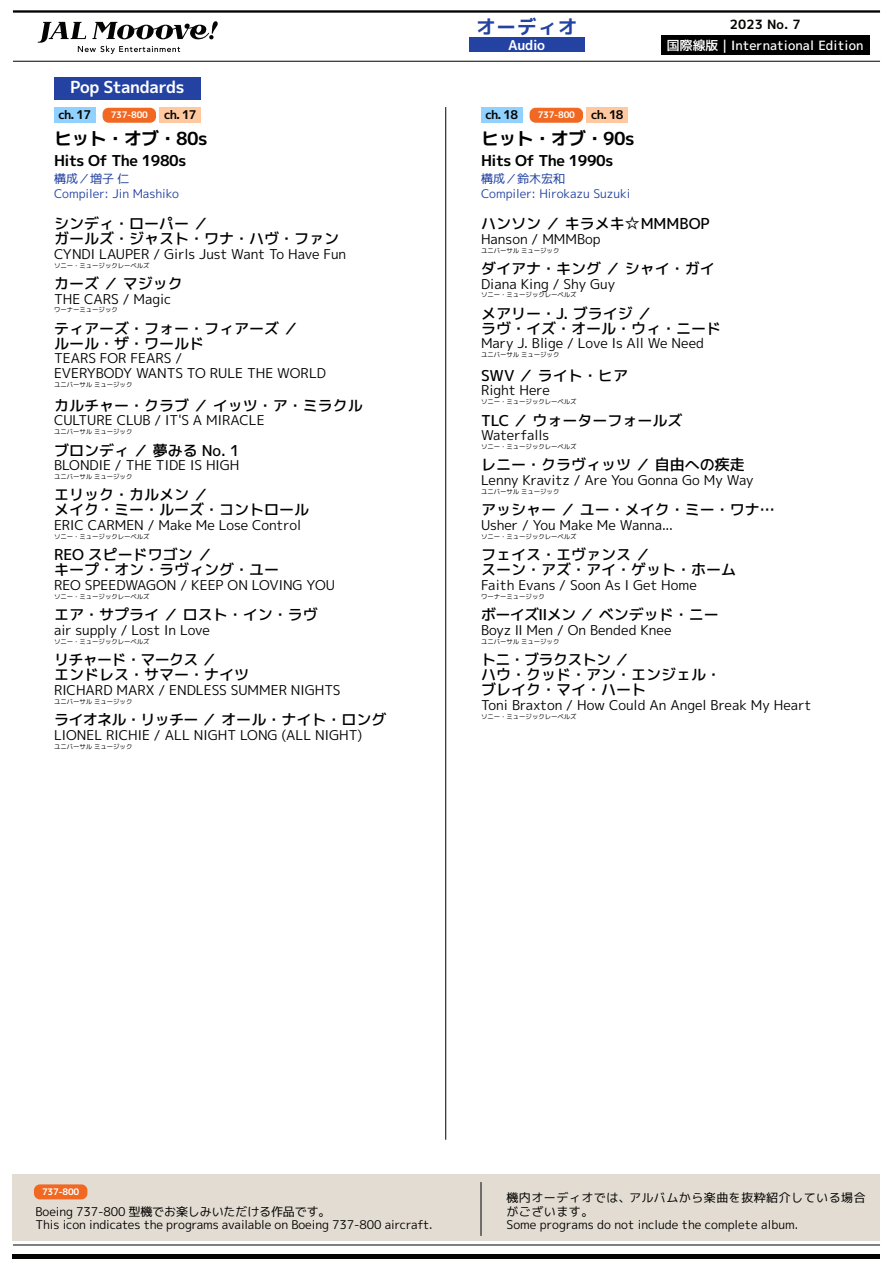
<style>
.page{position:relative;width:893px;height:1263px;background:#fff}
.page>*{position:absolute;margin:0;border:0;box-sizing:border-box;transform-origin:0 0}
.t1{font:19.5px "mplus 1 p bold";letter-spacing:.05em;color:#2342a1}
.t2{font:18px "mplus 1 p bold";letter-spacing:-.03em;color:#000}
.t3{font:16.5px "mplus 1 p bold";letter-spacing:-.02em;color:#fff}
.t4{font:15px/15px "mplus 1 p medium";color:#000}
.t5{font:15px "mplus 1 p medium";letter-spacing:-.04em;color:#000}
.t6{font:15px "mplus 1 p bold";letter-spacing:-.03em;color:#000}
.t7{font:13.5px/15px "mplus 1 p regular";color:#000}
.t8{font:13.5px "mplus 1 p bold";letter-spacing:-.02em;color:#fff}
.t9{font:12.75px "mplus 1 p medium";letter-spacing:.01em;color:#fff}
.t10{font:12.75px "mplus 1 p bold";letter-spacing:.01em;color:#040503}
.t11{font:12px/13.5px "mplus 1 p regular";letter-spacing:-.01em;color:#000}
.t12{font:12px/14.4px "mplus 1 p regular";color:#2342a1}
.t13{font:12px "mplus 1 p bold";letter-spacing:-.07em;color:#040503}
.t14{font:9px "mplus 1 p bold";letter-spacing:-.03em;color:#fff}
.t15{font:6.45px "mplus 1 p regular";color:#000}
</style>
<div class="page">
<svg style="left:38px;top:21px;width:180px;height:33px"></svg>
<hr style="left:13px;top:61px;width:867px;height:1px;background:#000">
<hr style="left:13px;top:10px;width:867px;height:3px;background:#000">
<hr style="left:13px;top:1254px;width:867px;height:4px;background:#040503">
<hr style="left:13px;top:1245px;width:867px;height:1px;background:#000">
<div style="left:469px;top:38px;width:115px;height:14px;background:#2342a1"></div>
<div style="left:661px;top:36px;width:208px;height:19px;background:#000"></div>
<hr style="left:445px;top:107px;width:1px;height:1033px;background:#000">
<div style="left:13px;top:1175px;width:867px;height:66px;background:#e3dcd2"></div>
<div style="left:34px;top:1184px;width:53px;height:15px;background:#f06822;border-radius:6px"></div>
<hr style="left:481px;top:1182px;width:1px;height:54px;background:#000">
<div style="left:54px;top:78px;width:147px;height:22px;background:#2342a1"></div>
<div style="left:54px;top:108px;width:42px;height:15px;background:#91d1ff"></div>
<div style="left:103px;top:108px;width:53px;height:15px;background:#f06822;border-radius:6px"></div>
<div style="left:160px;top:108px;width:41px;height:15px;background:#ffc89e"></div>
<div style="left:481px;top:108px;width:42px;height:15px;background:#91d1ff"></div>
<div style="left:530px;top:108px;width:53px;height:15px;background:#f06822;border-radius:6px"></div>
<div style="left:587px;top:108px;width:41px;height:15px;background:#ffc89e"></div>
<p class="t3" style="left:70px;top:75px;width:116px">Pop Standards</p>
<p class="t13" style="left:58px;top:106px;width:34px">ch. 17</p>
<p class="t14" style="left:111px;top:109px;width:39px">737-800</p>
<p class="t13" style="left:164px;top:106px;width:34px">ch. 17</p>
<h2 class="t2" style="left:54px;top:126px;width:155px">ヒット・オブ・80s</h2>
<p class="t6" style="left:54px;top:150px;width:134px">Hits Of The 1980s</p>
<p class="t12" style="left:54px;top:172px;width:127px">構成／増子 仁<br>Compiler: Jin Mashiko</p>
<p class="t4" style="left:54px;top:216px;width:286px">シンディ・ローパー ／<br>ガールズ・ジャスト・ワナ・ハヴ・ファン</p>
<p class="t7" style="left:54px;top:246px;width:294px">CYNDI LAUPER / Girls Just Want To Have Fun</p>
<p class="t15" style="left:54px;top:261px;width:97px">ソニー・ミュージックレーベルズ</p>
<p class="t4" style="left:54px;top:276px;width:130px">カーズ ／ マジック</p>
<p class="t7" style="left:54px;top:291px;width:119px">THE CARS / Magic</p>
<p class="t15" style="left:54px;top:305px;width:65px">ワーナーミュージック</p>
<p class="t4" style="left:54px;top:321px;width:246px">ティアーズ・フォー・フィアーズ ／ルール・ザ・ワールド</p>
<p class="t7" style="left:54px;top:351px;width:274px">TEARS FOR FEARS /<br>EVERYBODY WANTS TO RULE THE WORLD</p>
<p class="t15" style="left:54px;top:380px;width:80px">ユニバーサル ミュージック</p>
<p class="t4" style="left:54px;top:398px;width:310px">カルチャー・クラブ ／ イッツ・ア・ミラクル</p>
<p class="t7" style="left:54px;top:413px;width:212px">CULTURE CLUB / IT'S A MIRACLE</p>
<p class="t15" style="left:54px;top:427px;width:80px">ユニバーサル ミュージック</p>
<p class="t4" style="left:54px;top:443px;width:187px">ブロンディ ／ 夢みる No. 1</p>
<p class="t7" style="left:54px;top:458px;width:187px">BLONDIE / THE TIDE IS HIGH</p>
<p class="t15" style="left:54px;top:472px;width:80px">ユニバーサル ミュージック</p>
<p class="t4" style="left:54px;top:487px;width:256px">エリック・カルメン ／<br>メイク・ミー・ルーズ・コントロール</p>
<p class="t7" style="left:54px;top:518px;width:249px">ERIC CARMEN / Make Me Lose Control</p>
<p class="t15" style="left:54px;top:532px;width:97px">ソニー・ミュージックレーベルズ</p>
<p class="t4" style="left:54px;top:547px;width:226px">REO スピードワゴン ／<br>キープ・オン・ラヴィング・ユー</p>
<p class="t7" style="left:54px;top:578px;width:282px">REO SPEEDWAGON / KEEP ON LOVING YOU</p>
<p class="t15" style="left:54px;top:592px;width:97px">ソニー・ミュージックレーベルズ</p>
<p class="t4" style="left:54px;top:607px;width:265px">エア・サプライ ／ ロスト・イン・ラヴ</p>
<p class="t7" style="left:54px;top:623px;width:157px">air supply / Lost In Love</p>
<p class="t15" style="left:54px;top:637px;width:97px">ソニー・ミュージックレーベルズ</p>
<p class="t4" style="left:54px;top:652px;width:196px">リチャード・マークス ／<br>エンドレス・サマー・ナイツ</p>
<p class="t7" style="left:54px;top:682px;width:288px">RICHARD MARX / ENDLESS SUMMER NIGHTS</p>
<p class="t15" style="left:54px;top:697px;width:80px">ユニバーサル ミュージック</p>
<p class="t5" style="left:54px;top:709px;width:334px">ライオネル・リッチー ／ オール・ナイト・ロング</p>
<p class="t7" style="left:54px;top:727px;width:310px">LIONEL RICHIE / ALL NIGHT LONG (ALL NIGHT)</p>
<p class="t15" style="left:54px;top:742px;width:80px">ユニバーサル ミュージック</p>
<h1 class="t1" style="left:476px;top:13px;width:103px">オーディオ</h1>
<p class="t10" style="left:730px;top:15px;width:72px">2023 No. 7</p>
<p class="t9" style="left:667px;top:36px;width:198px">国際線版 | International Edition</p>
<p class="t8" style="left:508px;top:35px;width:38px">Audio</p>
<p class="t13" style="left:485px;top:106px;width:34px">ch. 18</p>
<p class="t14" style="left:538px;top:109px;width:39px">737-800</p>
<p class="t13" style="left:591px;top:106px;width:34px">ch. 18</p>
<h2 class="t2" style="left:481px;top:126px;width:155px">ヒット・オブ・90s</h2>
<p class="t6" style="left:481px;top:150px;width:134px">Hits Of The 1990s</p>
<p class="t12" style="left:481px;top:172px;width:151px">構成／鈴木宏和<br>Compiler: Hirokazu Suzuki</p>
<p class="t4" style="left:481px;top:216px;width:230px">ハンソン ／ キラメキ☆MMMBOP</p>
<p class="t7" style="left:481px;top:231px;width:121px">Hanson / MMMBop</p>
<p class="t15" style="left:481px;top:246px;width:80px">ユニバーサル ミュージック</p>
<p class="t4" style="left:481px;top:261px;width:235px">ダイアナ・キング ／ シャイ・ガイ</p>
<p class="t7" style="left:481px;top:276px;width:136px">Diana King / Shy Guy</p>
<p class="t15" style="left:481px;top:290px;width:97px">ソニー・ミュージックレーベルズ</p>
<p class="t4" style="left:481px;top:306px;width:241px">メアリー・J. ブライジ ／<br>ラヴ・イズ・オール・ウィ・ニード</p>
<p class="t7" style="left:481px;top:336px;width:225px">Mary J. Blige / Love Is All We Need</p>
<p class="t15" style="left:481px;top:350px;width:80px">ユニバーサル ミュージック</p>
<p class="t4" style="left:481px;top:368px;width:148px">SWV ／ ライト・ヒア</p>
<p class="t7" style="left:481px;top:383px;width:70px">Right Here</p>
<p class="t15" style="left:481px;top:397px;width:97px">ソニー・ミュージックレーベルズ</p>
<p class="t4" style="left:481px;top:413px;width:203px">TLC ／ ウォーターフォールズ</p>
<p class="t7" style="left:481px;top:428px;width:70px">Waterfalls</p>
<p class="t15" style="left:481px;top:442px;width:97px">ソニー・ミュージックレーベルズ</p>
<p class="t4" style="left:481px;top:457px;width:265px">レニー・クラヴィッツ ／ 自由への疾走</p>
<p class="t7" style="left:481px;top:473px;width:274px">Lenny Kravitz / Are You Gonna Go My Way</p>
<p class="t15" style="left:481px;top:487px;width:80px">ユニバーサル ミュージック</p>
<p class="t4" style="left:481px;top:502px;width:295px">アッシャー ／ ユー・メイク・ミー・ワナ…</p>
<p class="t7" style="left:481px;top:518px;width:193px">Usher / You Make Me Wanna...</p>
<p class="t15" style="left:481px;top:532px;width:97px">ソニー・ミュージックレーベルズ</p>
<p class="t4" style="left:481px;top:547px;width:256px">フェイス・エヴァンス ／<br>スーン・アズ・アイ・ゲット・ホーム</p>
<p class="t7" style="left:481px;top:578px;width:217px">Faith Evans / Soon As I Get Home</p>
<p class="t15" style="left:481px;top:592px;width:65px">ワーナーミュージック</p>
<p class="t5" style="left:481px;top:604px;width:239px">ボーイズⅡメン ／ ベンデッド・ニー</p>
<p class="t7" style="left:481px;top:622px;width:192px">Boyz Ⅱ Men / On Bended Knee</p>
<p class="t15" style="left:481px;top:637px;width:80px">ユニバーサル ミュージック</p>
<p class="t4" style="left:481px;top:652px;width:241px">トニ・ブラクストン ／<br>ハウ・クッド・アン・エンジェル・ブレイク・マイ・ハート</p>
<p class="t7" style="left:481px;top:697px;width:332px">Toni Braxton / How Could An Angel Break My Heart</p>
<p class="t15" style="left:481px;top:712px;width:97px">ソニー・ミュージックレーベルズ</p>
<p class="t14" style="left:42px;top:1185px;width:39px">737-800</p>
<p class="t11" style="left:35px;top:1204px;width:399px">Boeing 737-800 型機でお楽しみいただける作品です。<br>This icon indicates the programs available on Boeing 737-800 aircraft.</p>
<p class="t11" style="left:506px;top:1191px;width:361px">機内オーディオでは、アルバムから楽曲を抜粋紹介している場合がございます。<br>Some programs do not include the complete album.</p>
</div>
